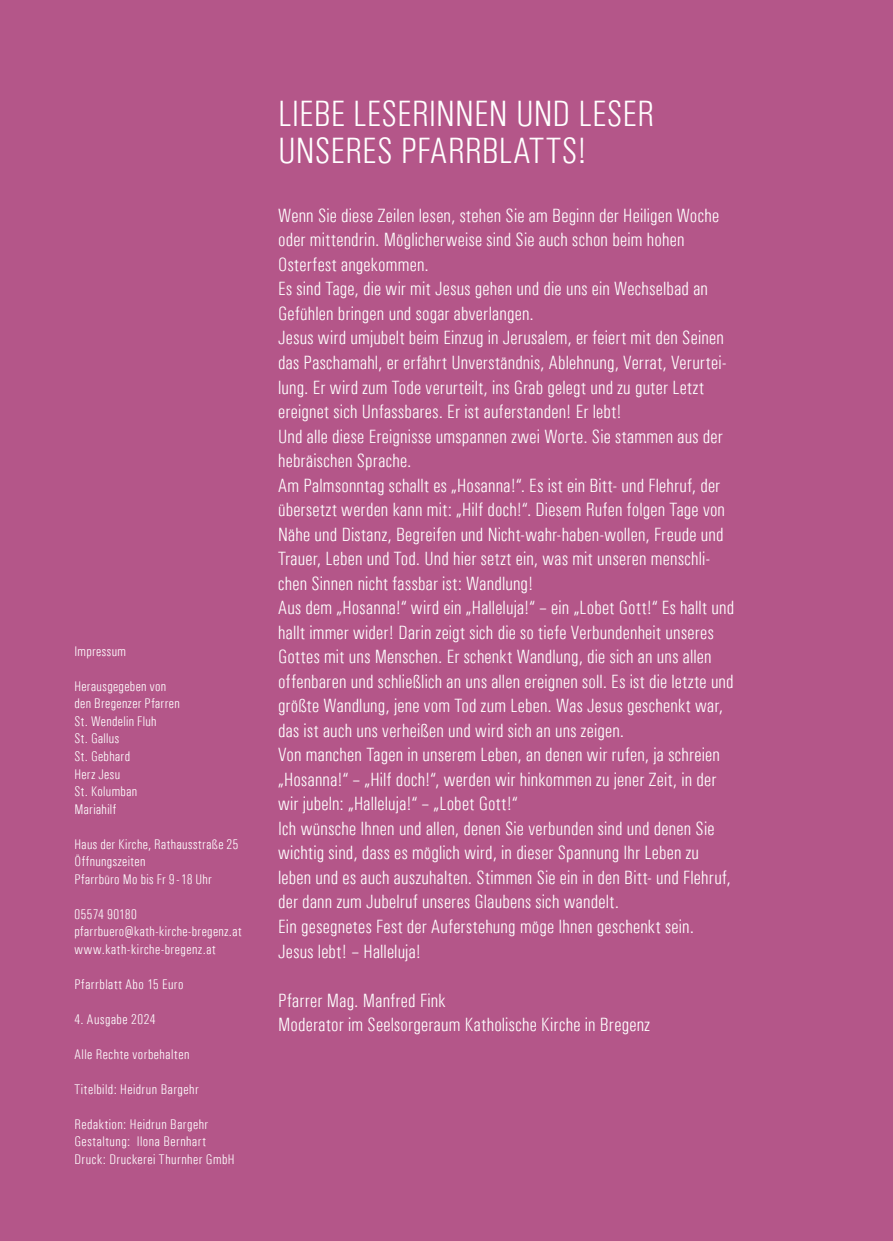
<style>
.page{position:relative;width:893px;height:1241px;background:#fff}
.page>*{position:absolute;margin:0;border:0;box-sizing:border-box;transform-origin:0 0}
.t1{font:300 condensed 36.75px/36.8px "Univers";letter-spacing:.005em;color:#fff}
.t2{font:300 condensed 19.25px/24.5px "Univers";letter-spacing:.01em;color:#fff}
.t3{font:300 condensed 14px/17.5px "Univers";letter-spacing:.03em;color:#fff}
</style>
<div class="page">
<div style="left:0;top:0;width:893px;height:1240px;background:#b45689"></div>
<p class="t3" style="left:74px;top:642px;width:53px">Impressum</p>
<p class="t3" style="left:74px;top:677px;width:107px">Herausgegeben von den Bregenzer Pfarren<br>St. Wendelin Fluh<br>St. Gallus<br>St. Gebhard<br>Herz Jesu<br>St. Kolumban<br>Mariahilf</p>
<p class="t3" style="left:74px;top:835px;width:165px">Haus der Kirche, Rathausstraße 25<br>Öffnungszeiten<br>Pfarrbüro Mo bis Fr 9-18 Uhr</p>
<p class="t3" style="left:74px;top:905px;width:169px">05574 90180 pfarrbuero@kath-kirche-bregenz.at www.kath-kirche-bregenz.at</p>
<p class="t3" style="left:74px;top:975px;width:111px">Pfarrblatt Abo 15 Euro</p>
<p class="t3" style="left:74px;top:1010px;width:82px">4. Ausgabe 2024</p>
<p class="t3" style="left:74px;top:1045px;width:117px">Alle Rechte vorbehalten</p>
<p class="t3" style="left:74px;top:1080px;width:126px">Titelbild: Heidrun Bargehr</p>
<p class="t3" style="left:74px;top:1115px;width:162px">Redaktion: Heidrun Bargehr<br>Gestaltung: Ilona Bernhart<br>Druck: Druckerei Thurnher GmbH</p>
<h1 class="t1" style="left:278px;top:95px;width:377px">LIEBE LESERINNEN UND LESER<br>UNSERES PFARRBLATTS!</h1>
<p class="t2" style="left:278px;top:203px;width:458px">Wenn Sie diese Zeilen lesen, stehen Sie am Beginn der Heiligen Woche oder mittendrin. Möglicherweise sind Sie auch schon beim hohen Osterfest angekommen.<br>Es sind Tage, die wir mit Jesus gehen und die uns ein Wechselbad an Gefühlen bringen und sogar abverlangen.<br>Jesus wird umjubelt beim Einzug in Jerusalem, er feiert mit den Seinen das Paschamahl, er erfährt Unverständnis, Ablehnung, Verrat, Verurtei&shy;lung. Er wird zum Tode verurteilt, ins Grab gelegt und zu guter Letzt ereignet sich Unfassbares. Er ist auferstanden! Er lebt!<br>Und alle diese Ereignisse umspannen zwei Worte. Sie stammen aus der hebräischen Sprache.<br>Am Palmsonntag schallt es „Hosanna!“. Es ist ein Bitt- und Flehruf, der übersetzt werden kann mit: „Hilf doch!“. Diesem Rufen folgen Tage von Nähe und Distanz, Begreifen und Nicht-wahr-haben-wollen, Freude und Trauer, Leben und Tod. Und hier setzt ein, was mit unseren menschli&shy;chen Sinnen nicht fassbar ist: Wandlung!<br>Aus dem „Hosanna!“ wird ein „Halleluja!“ – ein „Lobet Gott!“ Es hallt und hallt immer wider! Darin zeigt sich die so tiefe Verbundenheit unseres Gottes mit uns Menschen. Er schenkt Wandlung, die sich an uns allen offenbaren und schließlich an uns allen ereignen soll. Es ist die letzte und größte Wandlung, jene vom Tod zum Leben. Was Jesus geschenkt war, das ist auch uns verheißen und wird sich an uns zeigen.<br>Von manchen Tagen in unserem Leben, an denen wir rufen, ja schreien „Hosanna!“ – „Hilf doch!“, werden wir hinkommen zu jener Zeit, in der wir jubeln: „Halleluja!“ – „Lobet Gott!“<br>Ich wünsche Ihnen und allen, denen Sie verbunden sind und denen Sie wichtig sind, dass es möglich wird, in dieser Spannung Ihr Leben zu leben und es auch auszuhalten. Stimmen Sie ein in den Bitt- und Flehruf, der dann zum Jubelruf unseres Glaubens sich wandelt.<br>Ein gesegnetes Fest der Auferstehung möge Ihnen geschenkt sein.<br>Jesus lebt! – Halleluja!</p>
<p class="t2" style="left:278px;top:987px;width:373px">Pfarrer Mag. Manfred Fink<br>Moderator im Seelsorgeraum Katholische Kirche in Bregenz</p>
</div>
